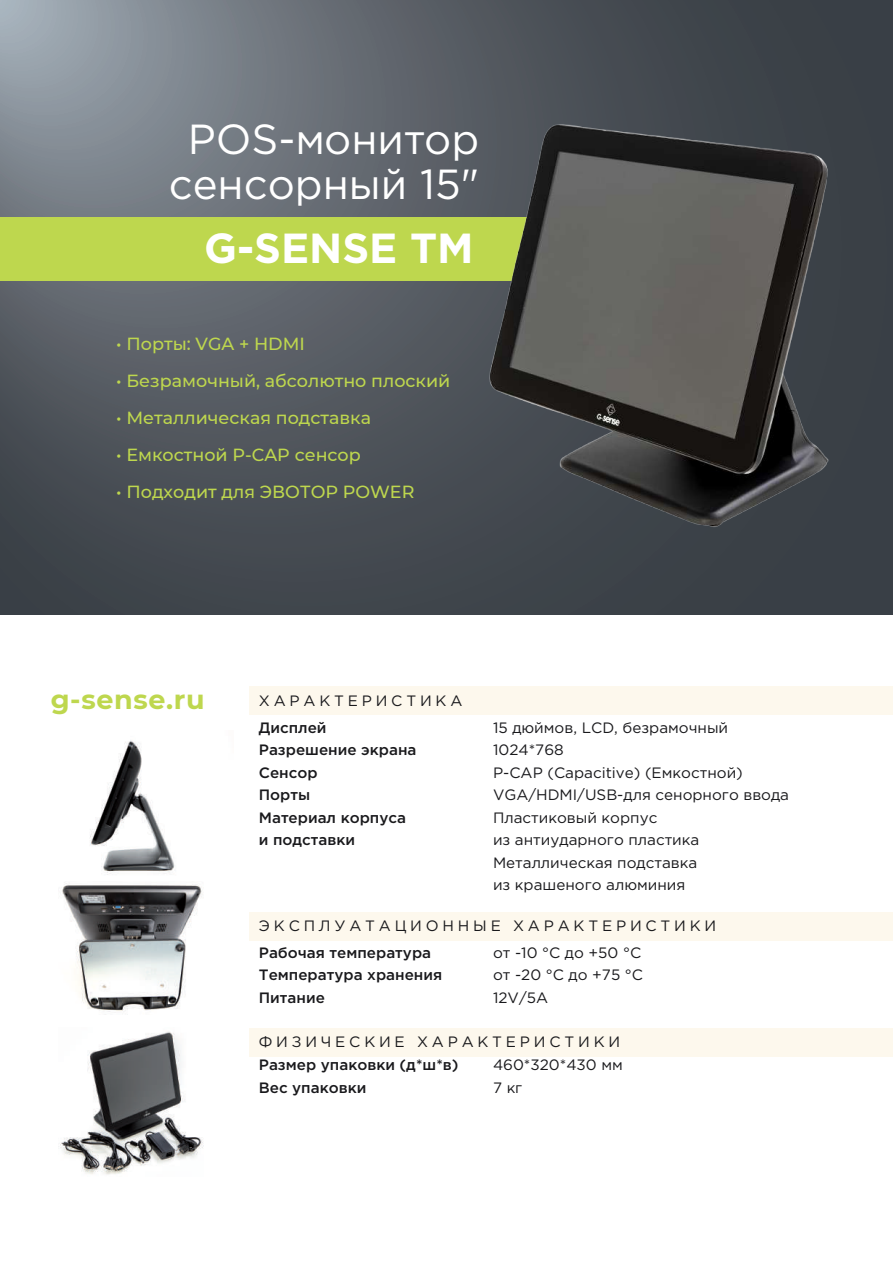
<style>
.page{position:relative;width:893px;height:1263px;background:#fff}
.page>*{position:absolute;margin:0;border:0;box-sizing:border-box;transform-origin:0 0}
.t1{font:42px/45px "Gotham Pro";color:#fff;text-align:center}
.t2{font:700 42px "Gotham Pro";color:#fff}
.t3{font:700 27px "Montserrat";letter-spacing:.025em;color:#bed74e}
.t4{font:500 17.55px "Montserrat";color:#bed74e}
.t5{font:15px/22.5px "Gotham Pro";color:#19191c}
.t6{font:500 15px/22.5px "Gotham Pro";color:#19191c}
.t7{font:15px "Gotham Pro";letter-spacing:.25em;color:#19191c}
</style>
<div class="page">
<svg style="left:0;top:0;width:893px;height:614px;background:#545a61"></svg>
<div style="left:0;top:217px;width:569px;height:64px;background:#bed74e"></div>
<div style="left:250px;top:687px;width:643px;height:28px;background:#fdf8ed"></div>
<img style="left:90px;top:740px;width:85px;height:135px">
<img style="left:62px;top:883px;width:141px;height:129px">
<img style="left:60px;top:1031px;width:144px;height:144px">
<div style="left:250px;top:1028px;width:643px;height:28px;background:#fdf8ed"></div>
<div style="left:250px;top:912px;width:643px;height:29px;background:#fdf8ed"></div>
<img style="left:479px;top:115px;width:360px;height:422px">
<h1 class="t1" style="left:169px;top:116px;width:312px">POS-монитор сенсорный 15"</h1>
<h1 class="t2" style="left:204px;top:224px;width:271px">G-SENSE TM</h1>
<p class="t4" style="left:116px;top:332px;width:190px">• Порты: VGA + HDMI</p>
<p class="t4" style="left:116px;top:369px;width:336px">• Безрамочный, абсолютно плоский</p>
<p class="t4" style="left:116px;top:406px;width:256px">• Металлическая подставка</p>
<p class="t4" style="left:116px;top:443px;width:246px">• Емкостной P-CAP сенсор</p>
<p class="t4" style="left:116px;top:480px;width:300px">• Подходит для ЭВОТОР POWER</p>
<h2 class="t3" style="left:51px;top:680px;width:156px">g-sense.ru</h2>
<p class="t7" style="left:259px;top:692px;width:205px">ХАРАКТЕРИСТИКА</p>
<p class="t6" style="left:259px;top:716px;width:159px">Дисплей<br>Разрешение экрана<br>Сенсор<br>Порты<br>Материал корпуса и подставки</p>
<p class="t5" style="left:493px;top:716px;width:298px">15 дюймов, LCD, безрамочный<br>1024*768<br>P-CAP (Capacitive) (Емкостной)<br>VGA/HDMI/USB-для сенорного ввода<br>Пластиковый корпус<br>из антиударного пластика<br>Металлическая подставка<br>из крашеного алюминия</p>
<p class="t7" style="left:259px;top:918px;width:459px">ЭКСПЛУАТАЦИОННЫЕ ХАРАКТЕРИСТИКИ</p>
<p class="t6" style="left:259px;top:941px;width:185px">Рабочая температура<br>Температура хранения<br>Питание</p>
<p class="t5" style="left:493px;top:941px;width:152px">от -10 °C до +50 °C от -20 °C до +75 °C<br>12V/5A</p>
<p class="t7" style="left:259px;top:1033px;width:363px">ФИЗИЧЕСКИЕ ХАРАКТЕРИСТИКИ</p>
<p class="t6" style="left:259px;top:1053px;width:201px">Размер упаковки (д*ш*в)<br>Вес упаковки</p>
<p class="t5" style="left:493px;top:1054px;width:131px">460*320*430 мм<br>7 кг</p>
</div>
